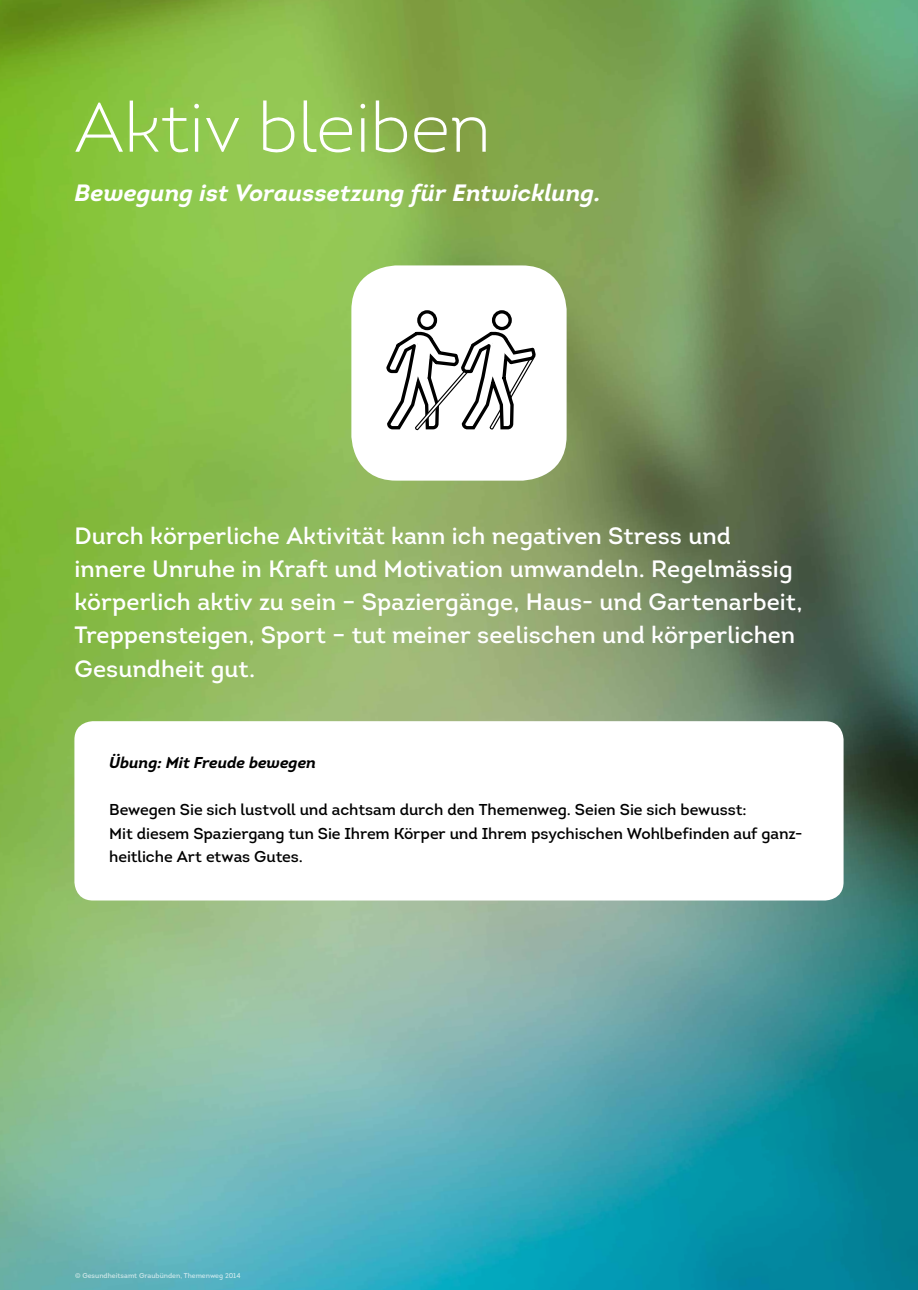
<style>
.page{position:relative;width:918px;height:1290px;background:#fff}
.page>*{position:absolute;margin:0;border:0;box-sizing:border-box;transform-origin:0 0}
.t1{font:300 70px "Intro";color:#fff}
.t2{font:23.62px/33.2px "Intro";letter-spacing:.005em;color:#fff}
.t3{font:italic 700 23.62px "Intro";color:#fff}
.t4{font:15.75px/23.6px "Intro";letter-spacing:-.005em;color:#000}
.t5{font:italic 700 15.75px "Intro";letter-spacing:-.005em;color:#000}
.t6{font:7px "Intro";color:#fff}
</style>
<div class="page">
<img style="left:0;top:0;width:918px;height:1290px">
<div style="left:351px;top:265px;width:215px;height:216px;background:#fff;border-radius:45px"></div>
<svg style="left:386px;top:310px;width:150px;height:121px"></svg>
<div style="left:74px;top:721px;width:769px;height:179px;background:#fff;border-radius:19px"></div>
<h1 class="t1" style="left:74px;top:84px;width:418px">Aktiv bleiben</h1>
<p class="t3" style="left:74px;top:177px;width:528px">Bewegung ist Voraussetzung für Entwicklung.</p>
<p class="t2" style="left:74px;top:519px;width:730px">Durch körperliche Aktivität kann ich negativen Stress und innere Unruhe in Kraft und Motivation umwandeln. Regelmässig körperlich aktiv zu sein – Spaziergänge, Haus- und Gartenarbeit, Treppensteigen, Sport – tut meiner seelischen und körperlichen Gesundheit gut.</p>
<p class="t5" style="left:109px;top:752px;width:208px">Übung: Mit Freude bewegen</p>
<p class="t4" style="left:109px;top:798px;width:695px">Bewegen Sie sich lustvoll und achtsam durch den Themenweg. Seien Sie sich bewusst:<br>Mit diesem Spaziergang tun Sie Ihrem Körper und Ihrem psychischen Wohlbefinden auf ganz&shy;heitliche Art etwas Gutes.</p>
<p class="t6" style="left:75px;top:1271px;width:167px">© Gesundheitsamt Graubünden, Themenweg 2014</p>
</div>
